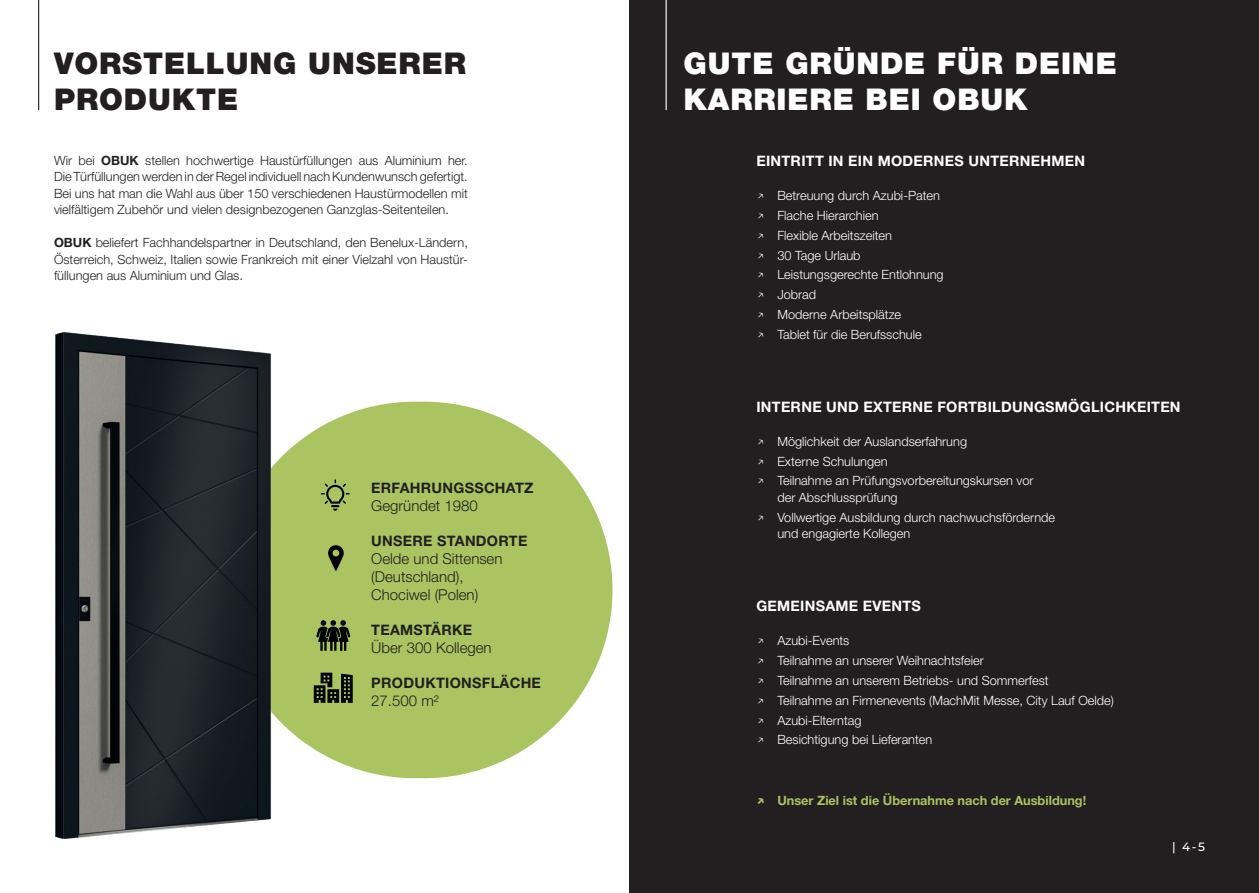
<style>
.page{position:relative;width:1259px;height:893px;background:#fff}
.page>*{position:absolute;margin:0;border:0;box-sizing:border-box;transform-origin:0 0}
.t1{font:900 30px/36px "Helvetica Neue LT Std";letter-spacing:.03em;color:#fff}
.t2{font:900 30px/36px "Helvetica Neue LT Std";letter-spacing:.03em;color:#231f20}
.t3{font:300 15px/18px "Helvetica Neue LT Std";color:#231f20}
.t4{font:700 14.4px "Helvetica Neue LT Std";letter-spacing:.02em;color:#fff}
.t5{font:700 14.4px "Helvetica Neue LT Std";letter-spacing:.02em;color:#231f20}
.t6{font:300 12.75px/20px "Helvetica Neue LT Std";color:#fff}
.t7{font:300 12.75px/16.5px "Helvetica Neue LT Std";color:#231f20;text-align:justify}
.t8{font:700 12.75px "Helvetica Neue LT Std";color:#a9c461}
.t9{font:500 12px "Montserrat";color:#fff}
.s1{font-weight:700}
.s2{font-family:"Montserrat";font-size:14.1px}
</style>
<div class="page">
<div style="left:629px;top:0;width:630px;height:893px;background:#231f20"></div>
<div style="left:226px;top:402px;width:386px;height:376px;background:#a9c461;border-radius:188px"></div>
<hr style="left:38px;top:0;width:1px;height:110px;background:#231f20">
<hr style="left:665px;top:0;width:1px;height:110px;background:#fff">
<img style="left:55px;top:332px;width:217px;height:507px">
<svg style="left:316px;top:620px;width:34px;height:31px"></svg>
<svg style="left:314px;top:673px;width:39px;height:30px"></svg>
<svg style="left:328px;top:545px;width:16px;height:26px"></svg>
<svg style="left:321px;top:479px;width:29px;height:32px"></svg>
<h1 class="t2" style="left:54px;top:45px;width:413px">VORSTELLUNG UNSERER<br>PRODUKTE</h1>
<p class="t7" style="left:54px;top:152px;width:415px">Wir bei <span class="s1">OBUK</span> stellen hochwertige Haustürfüllungen aus Aluminium her.<br>Die Türfüllungen werden in der Regel individuell nach Kundenwunsch gefertigt.<br>Bei uns hat man die Wahl aus über 150 verschiedenen Haustürmodellen mit vielfältigem Zubehör und vielen designbezogenen Ganzglas-Seitenteilen.</p>
<p class="t7" style="left:54px;top:234px;width:415px"><span class="s1">OBUK</span> beliefert Fachhandelspartner in Deutschland, den Benelux-Ländern, Österreich, Schweiz, Italien sowie Frankreich mit einer Vielzahl von Haustür&shy;füllungen aus Aluminium und Glas.</p>
<p class="t5" style="left:371px;top:479px;width:164px">ERFAHRUNGSSCHATZ</p>
<p class="t3" style="left:371px;top:497px;width:108px">Gegründet 1980</p>
<p class="t5" style="left:371px;top:532px;width:158px">UNSERE STANDORTE</p>
<p class="t3" style="left:371px;top:549px;width:133px">Oelde und Sittensen (Deutschland),<br>Chociwel (Polen)</p>
<p class="t5" style="left:371px;top:621px;width:102px">TEAMSTÄRKE</p>
<p class="t3" style="left:371px;top:638px;width:122px">Über 300 Kollegen</p>
<p class="t5" style="left:371px;top:674px;width:171px">PRODUKTIONSFLÄCHE</p>
<p class="t3" style="left:371px;top:691px;width:69px">27.500 m²</p>
<h1 class="t1" style="left:683px;top:45px;width:435px">GUTE GRÜNDE FÜR DEINE<br>KARRIERE BEI OBUK</h1>
<p class="t4" style="left:756px;top:152px;width:330px">EINTRITT IN EIN MODERNES UNTERNEHMEN</p>
<p class="t6" style="left:756px;top:185px;width:189px"><span class="s2">↗</span> Betreuung durch Azubi-Paten <span class="s2">↗</span> Flache Hierarchien<br><span class="s2">↗</span> Flexible Arbeitszeiten<br><span class="s2">↗</span> 30 Tage Urlaub<br><span class="s2">↗</span> Leistungsgerechte Entlohnung <span class="s2">↗</span> Jobrad<br><span class="s2">↗</span> Moderne Arbeitsplätze<br><span class="s2">↗</span> Tablet für die Berufsschule</p>
<p class="t4" style="left:756px;top:398px;width:426px">INTERNE UND EXTERNE FORTBILDUNGSMÖGLICHKEITEN</p>
<p class="t6" style="left:756px;top:431px;width:279px"><span class="s2">↗</span> Möglichkeit der Auslandserfahrung<br><span class="s2">↗</span> Externe Schulungen<br><span class="s2">↗</span> Teilnahme an Prüfungsvorbereitungskursen vor</p>
<p class="t6" style="left:756px;top:487px;width:300px;text-indent:21px">der Abschlussprüfung<br><span class="s2">↗</span> Vollwertige Ausbildung durch nachwuchsfördernde</p>
<p class="t6" style="left:777px;top:524px;width:134px">und engagierte Kollegen</p>
<p class="t4" style="left:756px;top:597px;width:166px">GEMEINSAME EVENTS</p>
<p class="t6" style="left:756px;top:630px;width:359px"><span class="s2">↗</span> Azubi-Events<br><span class="s2">↗</span> Teilnahme an unserer Weihnachtsfeier<br><span class="s2">↗</span> Teilnahme an unserem Betriebs- und Sommerfest<br><span class="s2">↗</span> Teilnahme an Firmenevents (MachMit Messe, City Lauf Oelde) <span class="s2">↗</span> Azubi-Elterntag<br><span class="s2">↗</span> Besichtigung bei Lieferanten</p>
<p class="t8" style="left:756px;top:792px;width:331px"><span class="s2">↗</span> Unser Ziel ist die Übernahme nach der Ausbildung!</p>
<p class="t9" style="left:1172px;top:838px;width:34px">| 4 - 5</p>
</div>
